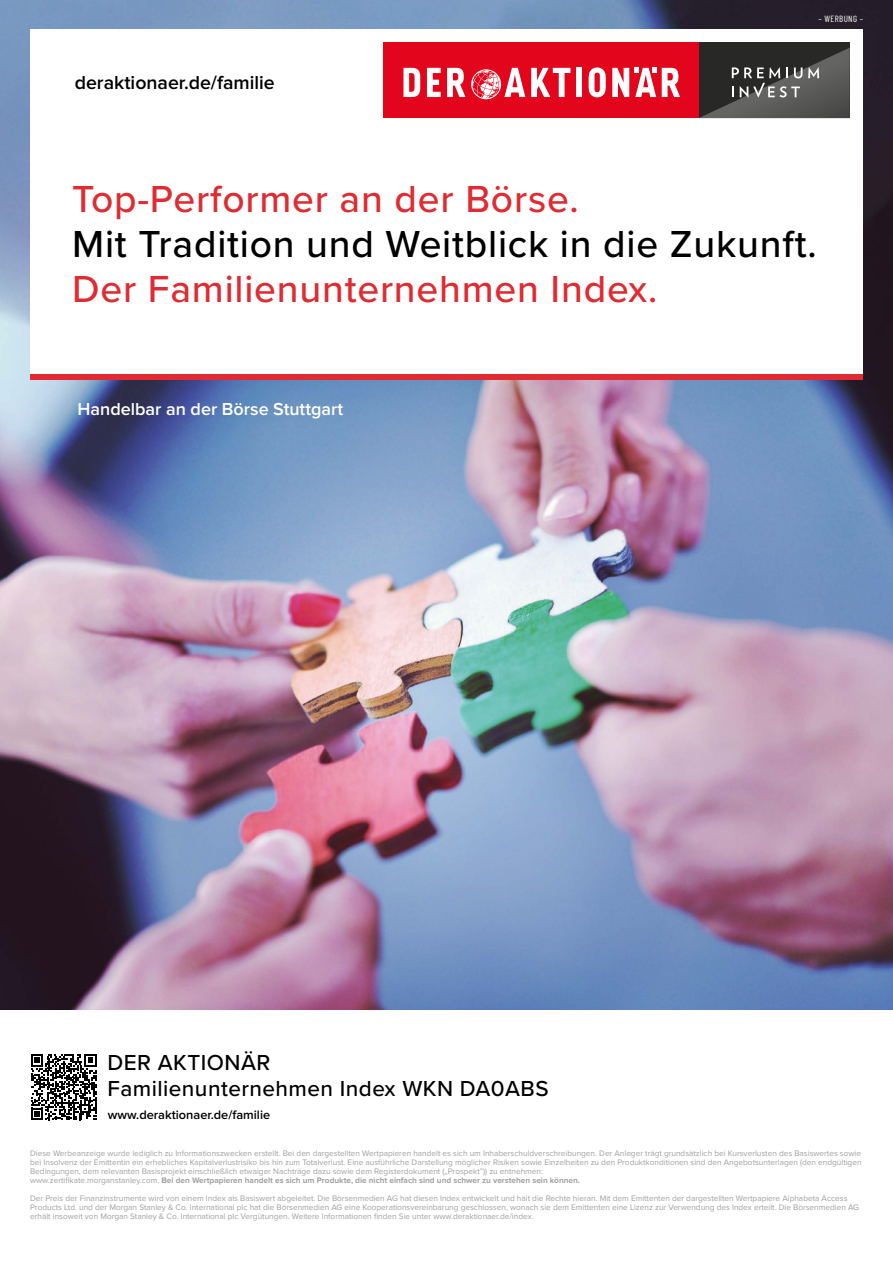
<style>
.page{position:relative;width:893px;height:1263px;background:#fff}
.page>*{position:absolute;margin:0;border:0;box-sizing:border-box;transform-origin:0 0}
.t1{font:500 39px "Proxima Nova";letter-spacing:.02em;color:#df2b31}
.t2{font:500 39px "Proxima Nova";letter-spacing:.02em;color:#000}
.t3{font:500 22.5px/25.5px "Proxima Nova";letter-spacing:.02em;color:#000}
.t4{font:600 19.5px "Proxima Nova";color:#000}
.t5{font:600 18px "Proxima Nova";color:#fff}
.t6{font:600 12.75px "Proxima Nova";color:#000}
.t7{font:9px "Barlow Condensed";letter-spacing:.05em;color:#fff}
.t8{font:8.25px/9px "Proxima Nova";color:#a1a0a3}
.s1{font-weight:700}
</style>
<div class="page">
<img style="left:0;top:0;width:893px;height:1010px">
<div style="left:30px;top:29px;width:833px;height:347px;background:#fff"></div>
<div style="left:30px;top:374px;width:833px;height:6px;background:#df2b31"></div>
<div style="left:698px;top:42px;width:152px;height:76px;background:#282827"></div>
<div style="left:383px;top:42px;width:315px;height:76px;background:#e3051b"></div>
<div style="left:576px;top:68px;width:6px;height:29px;background:#fff"></div>
<svg style="left:612px;top:68px;width:17px;height:29px"></svg>
<svg style="left:588px;top:67px;width:18px;height:30px"></svg>
<svg style="left:635px;top:68px;width:45px;height:29px"></svg>
<svg style="left:531px;top:68px;width:39px;height:29px"></svg>
<svg style="left:447px;top:68px;width:18px;height:29px"></svg>
<svg style="left:403px;top:68px;width:17px;height:29px"></svg>
<svg style="left:427px;top:68px;width:14px;height:29px"></svg>
<svg style="left:471px;top:68px;width:54px;height:31px"></svg>
<svg style="left:698px;top:48px;width:152px;height:71px"></svg>
<svg style="left:31px;top:1054px;width:66px;height:66px"></svg>
<h3 class="t4" style="left:75px;top:74px;width:202px">deraktionaer.de/familie</h3>
<p class="t7" style="left:818px;top:12px;width:46px">– WERBUNG –</p>
<h1 class="t1" style="left:72px;top:170px;width:508px">Top-Performer an der Börse.</h1>
<h1 class="t2" style="left:72px;top:215px;width:746px">Mit Tradition und Weitblick in die Zukunft.</h1>
<h1 class="t1" style="left:72px;top:260px;width:587px">Der Familienunternehmen Index.</h1>
<h3 class="t5" style="left:78px;top:401px;width:267px">Handelbar an der Börse Stuttgart</h3>
<h2 class="t3" style="left:108px;top:1049px;width:443px">DER AKTIONÄR<br>Familienunternehmen Index WKN DA0ABS</h2>
<h3 class="t6" style="left:108px;top:1109px;width:164px">www.deraktionaer.de/familie</h3>
<p class="t8" style="left:30px;top:1149px;width:833px">Diese Werbeanzeige wurde lediglich zu Informationszwecken erstellt. Bei den dargestellten Wertpapieren handelt es sich um Inhaberschuldverschreibungen. Der Anleger trägt grundsätzlich bei Kursverlusten des Basiswertes sowie bei Insolvenz der Emittentin ein erhebliches Kapitalverlustrisiko bis hin zum Totalverlust. Eine ausführliche Darstellung möglicher Risiken sowie Einzelheiten zu den Produktkonditionen sind den Angebotsunterlagen (den endgültigen Bedingungen, dem relevanten Basisprojekt einschließlich etwaiger Nachträge dazu sowie dem Registerdokument („Prospekt”)) zu entnehmen:<br>www.zertifikate.morganstanley.com. <span class="s1">Bei den Wertpapieren handelt es sich um Produkte, die nicht einfach sind und schwer zu verstehen sein können.</span></p>
<p class="t8" style="left:30px;top:1194px;width:830px">Der Preis der Finanzinstrumente wird von einem Index als Basiswert abgeleitet. Die Börsenmedien AG hat diesen Index entwickelt und hält die Rechte hieran. Mit dem Emittenten der dargestellten Wertpapiere Alphabeta Access<br>Products Ltd. und der Morgan Stanley &amp; Co. International plc hat die Börsenmedien AG eine Kooperationsvereinbarung geschlossen, wonach sie dem Emittenten eine Lizenz zur Verwendung des Index erteilt. Die Börsenmedien AG erhält insoweit von Morgan Stanley &amp; Co. International plc Vergütungen. Weitere Informationen finden Sie unter www.deraktionaer.de/index.</p>
</div>
